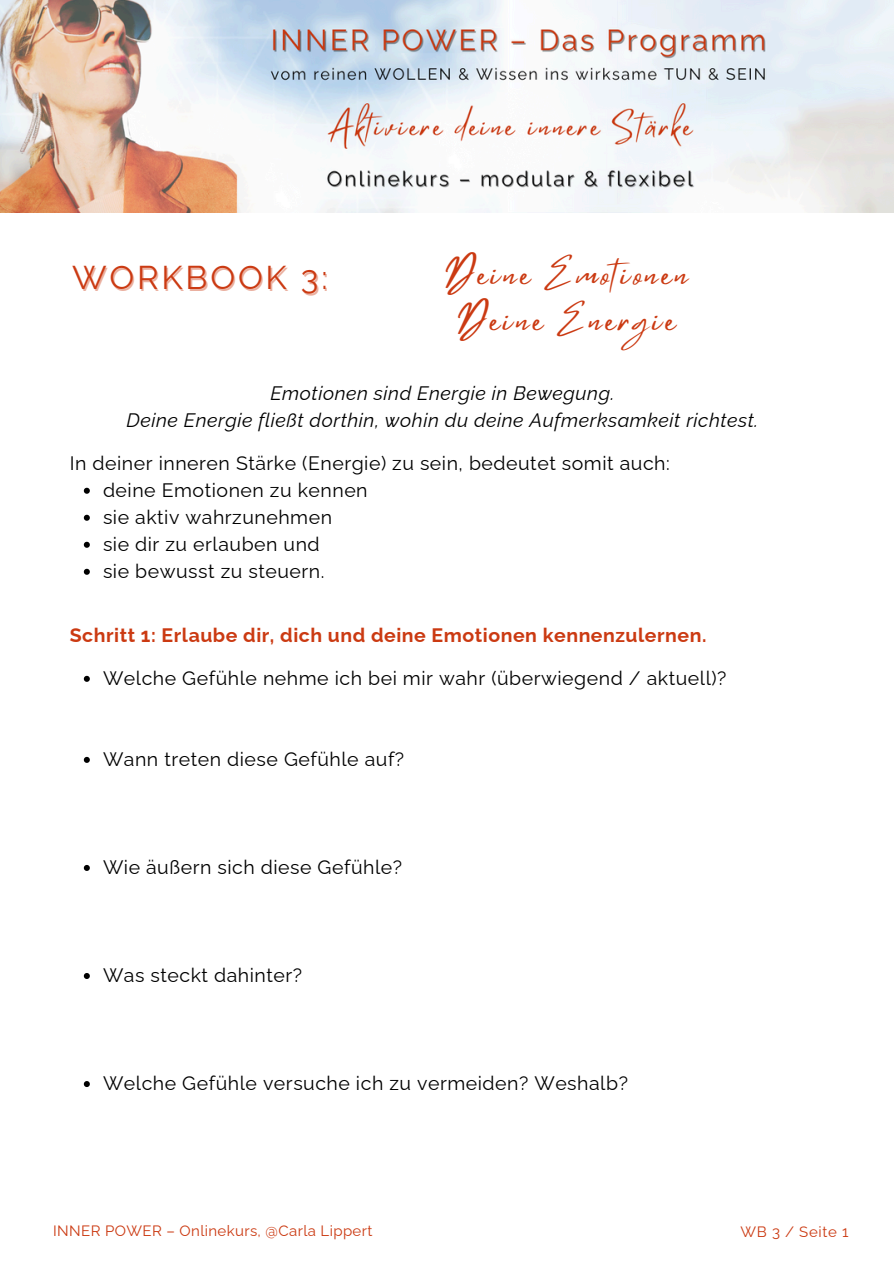
<style>
.page{position:relative;width:894px;height:1264px;background:#fff}
.page>*{position:absolute;margin:0;border:0;box-sizing:border-box;transform-origin:0 0}
.t1{font:33px/46.2px "Mistrully";letter-spacing:.1em;color:#cb3a12;text-align:center}
.t2{font:33px "Raleway";letter-spacing:.085em;color:#cb3a12}
.t3{font:19.5px "Raleway";letter-spacing:.025em;color:#000}
.t4{font:italic 19.5px/27px "Raleway";letter-spacing:.025em;color:#000;text-align:center}
.t5{font:700 19.5px "Raleway";letter-spacing:.025em;color:#cb3a12}
.t6{font:15px "Raleway";letter-spacing:.025em;color:#cb3a12}
</style>
<div class="page">
<svg style="left:84px;top:488px;width:6px;height:6px"></svg>
<svg style="left:84px;top:515px;width:6px;height:6px"></svg>
<svg style="left:84px;top:542px;width:6px;height:6px"></svg>
<svg style="left:84px;top:569px;width:6px;height:6px"></svg>
<svg style="left:84px;top:676px;width:6px;height:6px"></svg>
<svg style="left:84px;top:757px;width:6px;height:6px"></svg>
<svg style="left:84px;top:865px;width:6px;height:6px"></svg>
<svg style="left:84px;top:973px;width:6px;height:6px"></svg>
<svg style="left:84px;top:1081px;width:6px;height:6px"></svg>
<img style="left:0;top:0;width:893px;height:212px">
<p class="t2" style="left:72px;top:258px;width:257px">WORKBOOK 3:</p>
<p class="t1" style="left:445px;top:251px;width:244px">Deine Emotionen<br>Deine Energie</p>
<p class="t4" style="left:126px;top:379px;width:633px">Emotionen sind Energie in Bewegung.<br>Deine Energie fließt dorthin, wohin du deine Aufmerksamkeit richtest.</p>
<h2 class="t3" style="left:70px;top:451px;width:601px">In deiner inneren Stärke (Energie) zu sein, bedeutet somit auch:</h2>
<h1 class="t3" style="left:103px;top:478px;width:266px">deine Emotionen zu kennen</h1>
<h4 class="t3" style="left:103px;top:505px;width:230px">sie aktiv wahrzunehmen</h4>
<h4 class="t3" style="left:103px;top:532px;width:218px">sie dir zu erlauben und</h4>
<p class="t3" style="left:103px;top:559px;width:223px">sie bewusst zu steuern.</p>
<p class="t5" style="left:70px;top:623px;width:638px">Schritt 1: Erlaube dir, dich und deine Emotionen kennenzulernen.</p>
<p class="t3" style="left:103px;top:666px;width:625px">Welche Gefühle nehme ich bei mir wahr (überwiegend / aktuell)?</p>
<p class="t3" style="left:103px;top:747px;width:303px">Wann treten diese Gefü hle auf?</p>
<h3 class="t3" style="left:103px;top:855px;width:300px">Wie äußern sich diese Gefühle?</h3>
<p class="t3" style="left:103px;top:963px;width:201px">Was steckt dahinter?</p>
<p class="t3" style="left:103px;top:1071px;width:526px">Welche Gefühle versuche ich zu vermeiden? Weshalb?</p>
<p class="t6" style="left:53px;top:1222px;width:321px">INNER POWER – Onlinekurs, @Carla Lippert</p>
<p class="t6" style="left:740px;top:1223px;width:109px">WB 3 / Seite 1</p>
</div>
